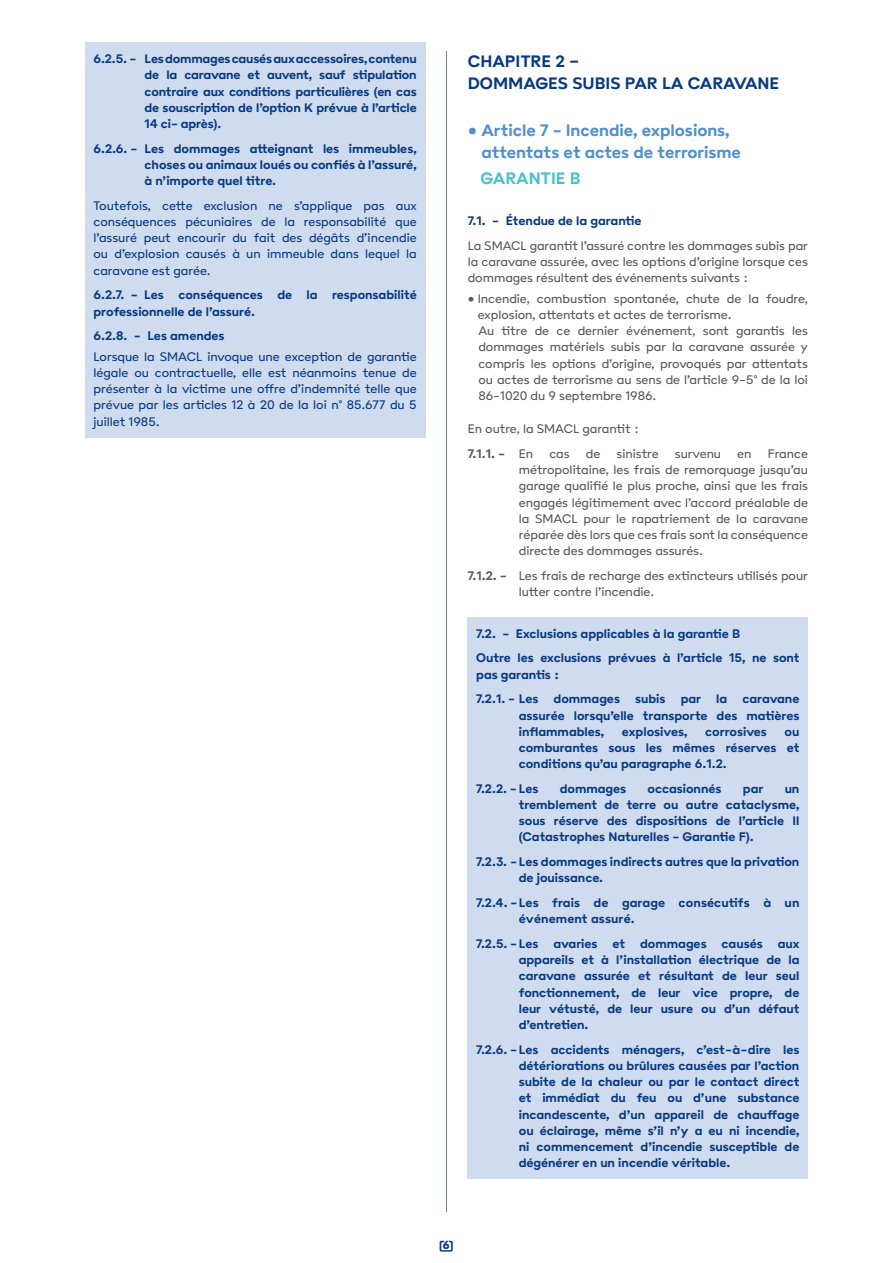
<style>
.page{position:relative;width:893px;height:1263px;background:#fff}
.page>*{position:absolute;margin:0;border:0;box-sizing:border-box;transform-origin:0 0}
.t1{font:700 18px/21.6px "Poligon";color:#5090cc}
.t2{font:700 18px/21.6px "Poligon";color:#083981}
.t3{font:700 18px "Poligon";color:#45c2cb}
.t4{font:700 13.5px/16.2px "Poligon";color:#083981;text-align:justify}
.t5{font:13.5px/16.2px "Poligon";color:#57585a}
.t6{font:13.5px/16.2px "Poligon";color:#083981;text-align:justify}
.t7{font:12px "Poligon Black Link";color:#083981}
.s1{font-weight:700}
</style>
<div class="page">
<hr style="left:446px;top:51px;width:1px;height:1161px;background:#76858e">
<div style="left:85px;top:43px;width:340px;height:97px;background:#cfdcef"></div>
<div style="left:85px;top:132px;width:340px;height:65px;background:#cfdcef"></div>
<div style="left:85px;top:189px;width:340px;height:97px;background:#cfdcef"></div>
<div style="left:85px;top:279px;width:340px;height:48px;background:#cfdcef"></div>
<div style="left:85px;top:320px;width:340px;height:32px;background:#cfdcef"></div>
<div style="left:85px;top:340px;width:340px;height:97px;background:#cfdcef"></div>
<div style="left:468px;top:617px;width:340px;height:32px;background:#cfdcef"></div>
<div style="left:468px;top:642px;width:340px;height:48px;background:#cfdcef"></div>
<div style="left:468px;top:683px;width:340px;height:97px;background:#cfdcef"></div>
<div style="left:468px;top:772px;width:340px;height:81px;background:#cfdcef"></div>
<div style="left:468px;top:845px;width:340px;height:49px;background:#cfdcef"></div>
<div style="left:468px;top:886px;width:340px;height:49px;background:#cfdcef"></div>
<div style="left:468px;top:927px;width:340px;height:114px;background:#cfdcef"></div>
<div style="left:468px;top:1033px;width:340px;height:146px;background:#cfdcef"></div>
<p class="t4" style="left:145px;top:50px;width:274px;text-indent:-51px">6.2.5. - Les dommages causés aux accessoires, contenu de la caravane et auvent, sauf stipulation contraire aux conditions particulières (en cas de souscription de l’option K prévue à l’article 14 ci- après).</p>
<p class="t4" style="left:145px;top:140px;width:274px;text-indent:-51px">6.2.6. - Les dommages atteignant les immeubles, choses ou animaux loués ou confiés à l’assuré, à n’importe quel titre.</p>
<p class="t6" style="left:94px;top:197px;width:325px">Toutefois, cette exclusion ne s’applique pas aux conséquences pécuniaires de la responsabilité que l’assuré peut encourir du fait des dégâts d’incendie ou d’explosion causés à un immeuble dans lequel la caravane est garée.</p>
<p class="t4" style="left:94px;top:287px;width:325px">6.2.7. - Les conséquences de la responsabilité professionnelle de l’assuré.</p>
<p class="t4" style="left:94px;top:327px;width:133px">6.2.8. - Les amendes</p>
<p class="t6" style="left:94px;top:348px;width:325px">Lorsque la SMACL invoque une exception de garantie légale ou contractuelle, elle est néanmoins tenue de présenter à la victime une offre d’indemnité telle que prévue par les articles 12 à 20 de la loi n° 85.677 du 5 juillet 1985.</p>
<h1 class="t2" style="left:468px;top:50px;width:313px">CHAPITRE 2 -<br>DOMMAGES SUBIS PAR LA CARAVANE</h1>
<h1 class="t1" style="left:481px;top:119px;width:261px;text-indent:-14px">• Article 7 - Incendie, explosions, attentats et actes de terrorisme</h1>
<h1 class="t3" style="left:480px;top:166px;width:102px">GARANTIE B</h1>
<p class="t4" style="left:468px;top:212px;width:175px">7.1. - Étendue de la garantie</p>
<p class="t5" style="left:468px;top:237px;width:342px;text-align:justify">La SMACL garantit l’assuré contre les dommages subis par la caravane assurée, avec les options d’origine lorsque ces dommages résultent des événements suivants :</p>
<p class="t5" style="left:478px;top:290px;width:332px;text-indent:-10px">• Incendie, combustion spontanée, chute de la foudre, explosion, attentats et actes de terrorisme.<br>Au titre de ce dernier événement, sont garantis les dommages matériels subis par la caravane assurée y compris les options d’origine, provoqués par attentats ou actes de terrorisme au sens de l’article 9-5° de la loi 86-1020 du 9 septembre 1986.</p>
<p class="t5" style="left:468px;top:416px;width:342px;line-height:24.8px">En outre, la SMACL garantit :<br><span class="s1">7.1.1. -</span> En cas de sinistre survenu en France</p>
<p class="t5" style="left:519px;top:461px;width:291px;text-align:justify">métropolitaine, les frais de remorquage jusqu’au garage qualifié le plus proche, ainsi que les frais engagés légitimement avec l’accord préalable de la SMACL pour le rapatriement de la caravane réparée dès lors que ces frais sont la conséquence directe des dommages assurés.</p>
<p class="t5" style="left:519px;top:567px;width:291px;text-indent:-51px"><span class="s1">7.1.2. -</span> Les frais de recharge des extincteurs utilisés pour lutter contre l’incendie.</p>
<p class="t4" style="left:476px;top:621px;width:325px;line-height:24.8px">7.2. - Exclusions applicables à la garantie B<br>Outre les exclusions prévues à l’article 15, ne sont</p>
<p class="t4" style="left:476px;top:661px;width:325px;line-height:24.8px">pas garantis :<br>7.2.1. - Les dommages subis par la caravane</p>
<p class="t4" style="left:519px;top:707px;width:282px">assurée lorsqu’elle transporte des matières inflammables,</p>
<p class="t4" style="left:622px;top:723px;width:67px">explosives,</p>
<p class="t4" style="left:705px;top:723px;width:63px">corrosives</p>
<p class="t4" style="left:519px;top:723px;width:282px;text-indent:266px">ou comburantes sous les mêmes réserves et conditions qu’au paragraphe 6.1.2.</p>
<p class="t4" style="left:476px;top:780px;width:64px">7.2.2. -Les</p>
<p class="t4" style="left:560px;top:780px;width:68px">dommages</p>
<p class="t4" style="left:647px;top:780px;width:76px">occasionnés</p>
<p class="t4" style="left:743px;top:780px;width:22px">par</p>
<p class="t4" style="left:519px;top:780px;width:282px;text-indent:266px">un tremblement de terre ou autre cataclysme, sous réserve des dispositions de l’article Il (Catastrophes Naturelles - Garantie F).</p>
<p class="t4" style="left:519px;top:853px;width:282px;text-indent:-43px">7.2.3. -Les dommages indirects autres que la privation de jouissance.</p>
<p class="t4" style="left:519px;top:894px;width:282px;text-indent:-43px">7.2.4. -Les frais de garage consécutifs à un événement assuré.</p>
<p class="t4" style="left:519px;top:935px;width:282px;text-indent:-43px">7.2.5. -Les avaries et dommages causés aux appareils et à l’installation électrique de la caravane assurée et résultant de leur seul fonctionnement, de leur vice propre, de leur vétusté, de leur usure ou d’un défaut d’entretien.</p>
<p class="t4" style="left:519px;top:1041px;width:282px;text-indent:-43px">7.2.6. -Les accidents ménagers, c’est-à-dire les détériorations ou brûlures causées par l’action subite de la chaleur ou par le contact direct et immédiat du feu ou d’une substance incandescente, d’un appareil de chauffage ou éclairage, même s’il n’y a eu ni incendie, ni commencement d’incendie susceptible de dégénérer en un incendie véritable.</p>
<p class="t7" style="left:439px;top:1237px;width:16px">6</p>
</div>
